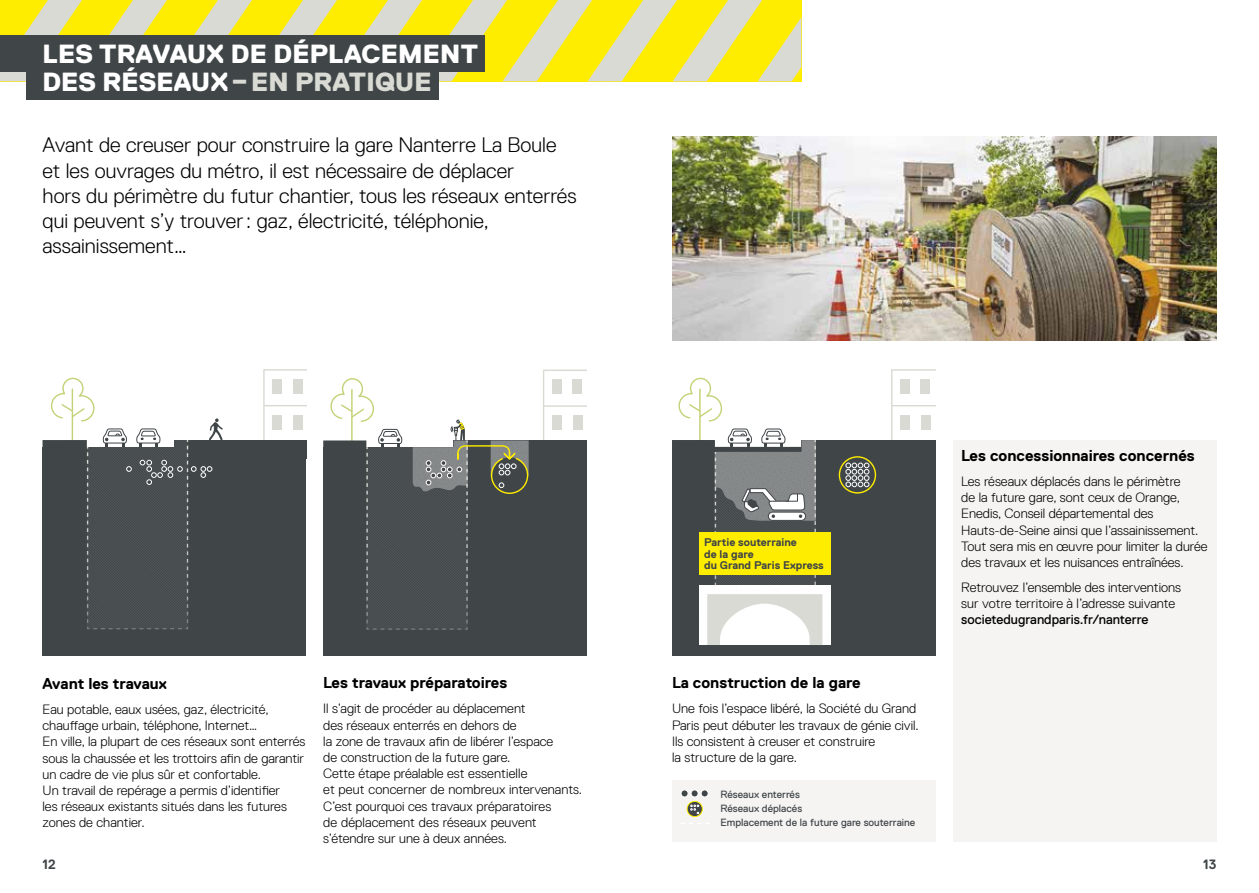
<style>
.page{position:relative;width:1259px;height:893px;background:#fff}
.page>*{position:absolute;margin:0;border:0;box-sizing:border-box;transform-origin:0 0}
.t1{font:800 26.25px/27.6px "Replica Pro";letter-spacing:.01em;color:#fff}
.t2{font:300 21px/25.2px "Replica Pro";color:#000}
.t3{font:700 15.75px "Replica Pro";color:#000}
.t4{font:300 13.5px/16.2px "Replica Pro";color:#000}
.t5{font:13.5px "Replica Pro";color:#000}
.t6{font:700 13.5px "Replica Pro";color:#404548}
.t7{font:700 11.1px/11.9px "Replica Pro";color:#404548}
.t8{font:10.5px/14.2px "Replica Pro";color:#404548}
.s1{color:#d8dad3}
</style>
<div class="page">
<svg style="left:0;top:0;width:801px;height:81px;background:#efe553"></svg>
<img style="left:672px;top:136px;width:544px;height:204px">
<div style="left:672px;top:780px;width:263px;height:62px;background:#f5f4f3"></div>
<div style="left:681px;top:790px;width:7px;height:7px;background:#404548;border-radius:50%"></div>
<div style="left:680px;top:789px;width:8px;height:8px;border:1px solid #fff;border-radius:50%"></div>
<div style="left:691px;top:790px;width:7px;height:7px;background:#404548;border-radius:50%"></div>
<div style="left:690px;top:789px;width:8px;height:8px;border:1px solid #fff;border-radius:50%"></div>
<div style="left:701px;top:790px;width:7px;height:7px;background:#404548;border-radius:50%"></div>
<div style="left:700px;top:789px;width:8px;height:8px;border:1px solid #fff;border-radius:50%"></div>
<svg style="left:681px;top:823px;width:29px;height:1px"></svg>
<svg style="left:687px;top:801px;width:15px;height:16px"></svg>
<div style="left:686px;top:801px;width:17px;height:16px;border:1px solid #ffed00;border-radius:50%"></div>
<svg style="left:690px;top:805px;width:9px;height:9px"></svg>
<svg style="left:543px;top:369px;width:44px;height:71px"></svg>
<hr style="left:544px;top:405px;width:43px;height:2px;background:#d8dad3">
<div style="left:573px;top:415px;width:9px;height:15px;background:#d8dad3"></div>
<div style="left:572px;top:379px;width:10px;height:15px;background:#d8dad3"></div>
<div style="left:323px;top:447px;width:264px;height:208px;background:#404548"></div>
<div style="left:453px;top:440px;width:134px;height:18px;background:#404548"></div>
<div style="left:323px;top:440px;width:43px;height:24px;background:#404548"></div>
<svg style="left:330px;top:378px;width:199px;height:252px"></svg>
<svg style="left:263px;top:369px;width:43px;height:71px"></svg>
<hr style="left:264px;top:405px;width:42px;height:1px;background:#d8dad3">
<div style="left:293px;top:415px;width:10px;height:14px;background:#d8dad3"></div>
<div style="left:293px;top:379px;width:9px;height:15px;background:#d8dad3"></div>
<div style="left:43px;top:447px;width:263px;height:208px;background:#404548"></div>
<div style="left:174px;top:440px;width:132px;height:18px;background:#404548"></div>
<div style="left:43px;top:440px;width:44px;height:23px;background:#404548"></div>
<svg style="left:51px;top:377px;width:172px;height:253px"></svg>
<hr style="left:699px;top:389px;width:1px;height:54px;background:#c5d176">
<svg style="left:678px;top:377px;width:45px;height:45px"></svg>
<svg style="left:891px;top:369px;width:44px;height:71px"></svg>
<hr style="left:892px;top:405px;width:43px;height:1px;background:#d8dad3">
<div style="left:921px;top:415px;width:9px;height:15px;background:#d8dad3"></div>
<div style="left:921px;top:379px;width:9px;height:15px;background:#d8dad3"></div>
<div style="left:672px;top:447px;width:263px;height:208px;background:#404548"></div>
<div style="left:801px;top:440px;width:134px;height:18px;background:#404548"></div>
<div style="left:672px;top:440px;width:42px;height:23px;background:#404548"></div>
<svg style="left:845px;top:463px;width:24px;height:24px"></svg>
<div style="left:838px;top:456px;width:38px;height:38px;border:1px solid #ffed00;border-radius:50%"></div>
<div style="left:699px;top:532px;width:131px;height:42px;background:#ffed00"></div>
<div style="left:699px;top:585px;width:131px;height:60px;background:linear-gradient(to bottom,#fefefe,#fefefe)"></div>
<svg style="left:707px;top:428px;width:115px;height:217px"></svg>
<div style="left:27px;top:63px;width:412px;height:37px;background:#404548"></div>
<div style="left:0;top:35px;width:485px;height:37px;background:#404548"></div>
<div style="left:952px;top:440px;width:264px;height:402px;background:#f5f4f3"></div>
<h1 class="t1" style="left:42px;top:40px;width:437px">LES TRAVAUX DE DÉPLACEMENT<br>DES RÉSEAUX<span class="s1">–EN PRATIQUE</span></h1>
<p class="t2" style="left:43px;top:133px;width:536px">Avant de creuser pour construire la gare Nanterre La Boule et les ouvrages du métro, il est nécessaire de déplacer<br>hors du périmètre du futur chantier, tous les réseaux enterrés qui peuvent s’y trouver: gaz, électricité, téléphonie, assainissement…</p>
<p class="t3" style="left:43px;top:675px;width:126px">Avant les travaux</p>
<p class="t4" style="left:43px;top:701px;width:264px">Eau potable, eaux usées, gaz, électricité, chauffage urbain, téléphone, Internet…<br>En ville, la plupart de ces réseaux sont enterrés sous la chaussée et les trottoirs afin de garantir un cadre de vie plus sûr et confortable.<br>Un travail de repérage a permis d’identifier<br>les réseaux existants situés dans les futures zones de chantier.</p>
<p class="t3" style="left:323px;top:674px;width:185px">Les travaux préparatoires</p>
<p class="t4" style="left:323px;top:701px;width:260px">Il s’agit de procéder au déplacement<br>des réseaux enterrés en dehors de<br>la zone de travaux afin de libérer l’espace<br>de construction de la future gare.<br>Cette étape préalable est essentielle<br>et peut concerner de nombreux intervenants.<br>C’est pourquoi ces travaux préparatoires<br>de déplacement des réseaux peuvent s’étendre sur une à deux années.</p>
<p class="t7" style="left:704px;top:536px;width:121px">Partie souterraine<br>de la gare<br>du Grand Paris Express</p>
<p class="t3" style="left:672px;top:674px;width:190px">La construction de la gare</p>
<p class="t4" style="left:672px;top:701px;width:248px">Une fois l’espace libéré, la Société du Grand Paris peut débuter les travaux de génie civil.<br>Ils consistent à creuser et construire<br>la structure de la gare.</p>
<p class="t8" style="left:720px;top:787px;width:196px">Réseaux enterrés<br>Réseaux déplacés<br>Emplacement de la future gare souterraine</p>
<p class="t3" style="left:961px;top:447px;width:235px">Les concessionnaires concernés</p>
<p class="t4" style="left:961px;top:473px;width:248px">Les réseaux déplacés dans le périmètre<br>de la future gare, sont ceux de Orange, Enedis, Conseil départemental des Hauts-de-Seine ainsi que l’assainissement.<br>Tout sera mis en œuvre pour limiter la durée des travaux et les nuisances entraînées.</p>
<p class="t4" style="left:961px;top:579px;width:221px">Retrouvez l’ensemble des interventions sur votre territoire à l’adresse suivante</p>
<p class="t5" style="left:961px;top:612px;width:189px">societedugrandparis.fr/nanterre</p>
<p class="t6" style="left:43px;top:857px;width:15px">12</p>
<p class="t6" style="left:1203px;top:857px;width:15px">13</p>
</div>
